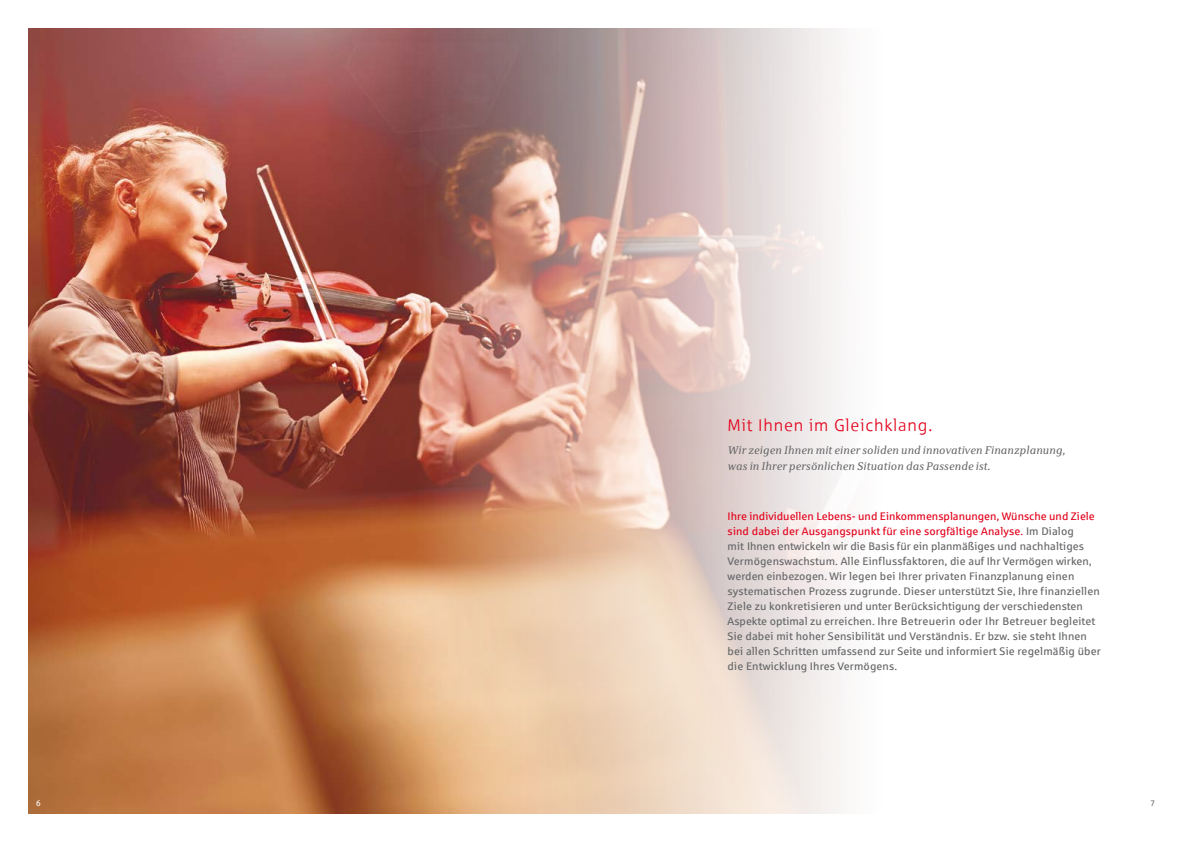
<style>
.page{position:relative;width:1191px;height:842px;background:#fff}
.page>*{position:absolute;margin:0;border:0;box-sizing:border-box;transform-origin:0 0}
.t1{font:17px "Sparkasse Lt";letter-spacing:.05em;color:#e2001a}
.t2{font:11px/15px "Sparkasse Rg";letter-spacing:.01em;color:#646567}
.t3{font:italic 11px/16px "Sparkasse Serif";letter-spacing:.02em;color:#646567}
.t4{font:8px "Sparkasse Rg";color:#646567}
.t5{font:8px "Sparkasse Rg";color:#fff}
.s1{color:#e2001a}
</style>
<div class="page">
<img style="left:28px;top:28px;width:814px;height:786px">
<p class="t5" style="left:36px;top:798px;width:6px">6</p>
<h1 class="t1" style="left:727px;top:414px;width:206px">Mit Ihnen im Gleichklang.</h1>
<p class="t3" style="left:727px;top:441px;width:339px">Wir zeigen Ihnen mit einer soliden und innovativen Finanzplanung, was in Ihrer persönlichen Situation das Passende ist.</p>
<p class="t2" style="left:727px;top:508px;width:375px"><span class="s1">Ihre individuellen Lebens- und Einkommensplanungen, Wünsche und Ziele sind dabei der Ausgangspunkt für eine sorgfältige Analyse.</span> Im Dialog<br>mit Ihnen entwickeln wir die Basis für ein planmäßiges und nachhaltiges Vermögenswachstum. Alle Einflussfaktoren, die auf Ihr Vermögen wirken, werden einbezogen. Wir legen bei Ihrer privaten Finanzplanung einen systematischen Prozess zugrunde. Dieser unterstützt Sie, Ihre finanziellen Ziele zu konkretisieren und unter Berücksichtigung der verschiedensten Aspekte optimal zu erreichen. Ihre Betreuerin oder Ihr Betreuer begleitet Sie dabei mit hoher Sensibilität und Verständnis. Er bzw. sie steht Ihnen bei allen Schritten umfassend zur Seite und informiert Sie regelmäßig über die Entwicklung Ihres Vermögens.</p>
<p class="t4" style="left:1150px;top:798px;width:6px">7</p>
</div>
